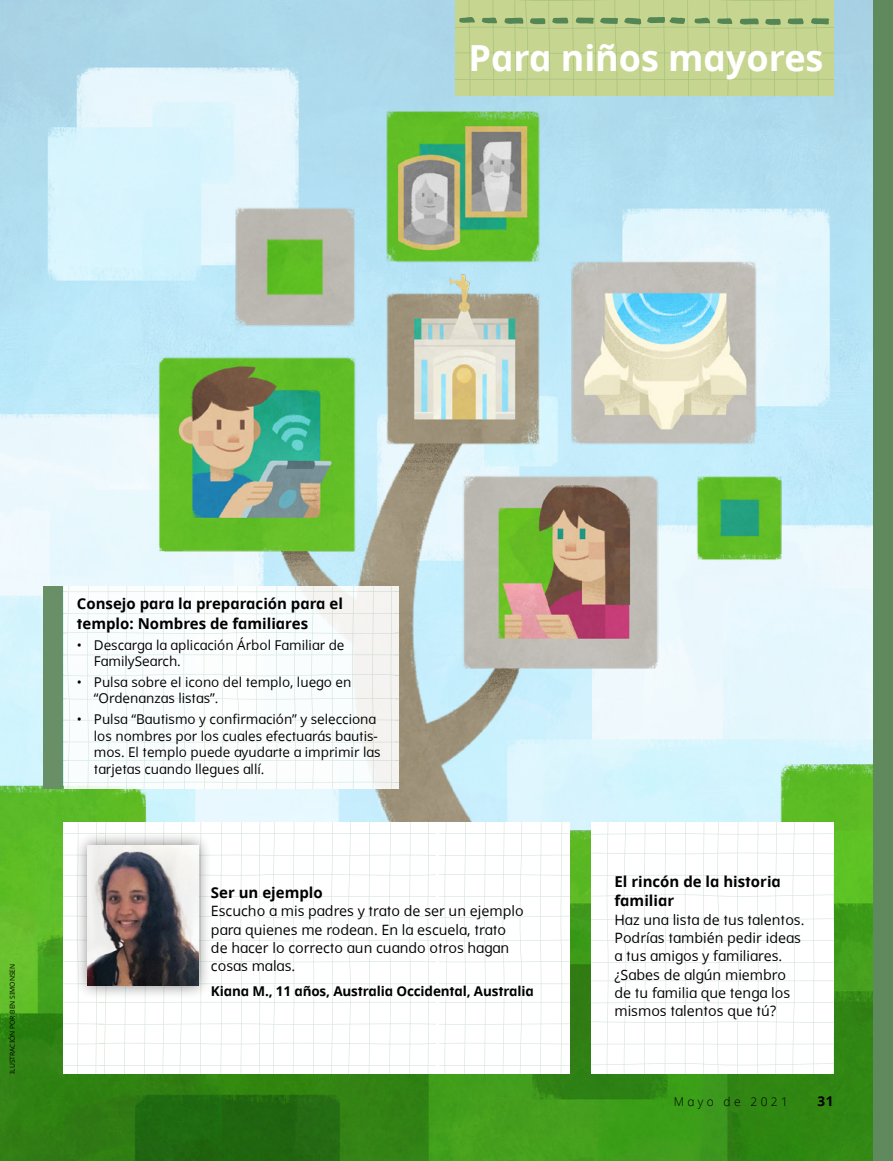
<style>
.page{position:relative;width:893px;height:1161px;background:#fff}
.page>*{position:absolute;margin:0;border:0;box-sizing:border-box;transform-origin:0 0}
.ARTCL_title_Dots{font:36px "Dots Solid lds Lat Bold";color:#fff}
.TOPIC_title_Dots_11{font:15px/19.5px "Dots Solid lds Lat Bold";color:#000}
.TOPIC-1_para_first_n{font:14.25px/18.3px "Dots Solidlds Lat";color:#000}
.SUBART_para_first{font:14.25px/18.3px "Dots Solidlds Lat";color:#000}
.LISTbullet-1_para_fi{font:13.5px/16.5px "Dots Solidlds Lat";color:#000}
.QUOTE-BIO_para{font:13.5px "Dots Solid lds Lat Bold";letter-spacing:-.01em;color:#000}
.t1{font:300 12px "Dots Solidlds Lat";letter-spacing:.28em;color:#000}
.t2{font:6.75px "Dots Solidlds Lat";color:#000}
</style>
<div class="page">
<img style="left:0;top:0;width:873px;height:96px">
<img style="left:0;top:96px;width:873px;height:1065px">
<svg style="left:455px;top:0;width:378px;height:96px;background:#bfd08b"></svg>
<div style="left:873px;top:0;width:20px;height:1161px;background:#5e8a5d"></div>
<svg style="left:67px;top:586px;width:328px;height:202px"></svg>
<svg style="left:64px;top:586px;width:3px;height:202px"></svg>
<svg style="left:395px;top:586px;width:3px;height:202px"></svg>
<div style="left:43px;top:586px;width:20px;height:202px;background:#688f65"></div>
<svg style="left:104px;top:823px;width:332px;height:251px"></svg>
<svg style="left:64px;top:823px;width:40px;height:251px"></svg>
<svg style="left:439px;top:823px;width:131px;height:251px"></svg>
<svg style="left:591px;top:823px;width:242px;height:251px"></svg>
<div style="left:74px;top:831px;width:138px;height:169px;background:#000;opacity:.5"></div>
<img style="left:88px;top:845px;width:110px;height:141px">
<p class="ARTCL_title_Dots" style="left:469px;top:31px;width:356px">Para niños mayores</p>
<p class="t2" style="left:7px;top:1074px;width:112px;rotate:-90deg">ILUSTRACIÓN POR BEN SIMONSEN</p>
<p class="TOPIC_title_Dots_11" style="left:77px;top:594px;width:268px">Consejo para la preparación para el templo: Nombres de familiares</p>
<p class="LISTbullet-1_para_fi" style="left:94px;top:636px;width:252px;text-indent:-17px">• Descarga la aplicación Árbol Familiar de<br>FamilySearch.</p>
<p class="LISTbullet-1_para_fi" style="left:94px;top:674px;width:259px;text-indent:-17px">• Pulsa sobre el icono del templo, luego en “Ordenanzas listas”.</p>
<p class="LISTbullet-1_para_fi" style="left:94px;top:711px;width:288px;text-indent:-17px">• Pulsa “Bautismo y confirmación” y selecciona los nombres por los cuales efectuarás bautis&shy;mos. El templo puede ayudarte a imprimir las tarjetas cuando llegues allí.</p>
<p class="TOPIC_title_Dots_11" style="left:211px;top:883px;width:113px">Ser un ejemplo</p>
<p class="SUBART_para_first" style="left:211px;top:902px;width:314px">Escucho a mis padres y trato de ser un ejemplo para quienes me rodean. En la escuela, trato de hacer lo correcto aun cuando otros hagan cosas malas.</p>
<p class="QUOTE-BIO_para" style="left:211px;top:981px;width:324px">Kiana M., 11 años, Australia Occidental, Australia</p>
<p class="TOPIC_title_Dots_11" style="left:614px;top:872px;width:168px">El rincón de la historia familiar</p>
<p class="TOPIC-1_para_first_n" style="left:614px;top:910px;width:192px">Haz una lista de tus talentos.<br>Podrías también pedir ideas a tus amigos y familiares. ¿Sabes de algún miembro de tu familia que tenga los mismos talentos que tú?</p>
<p class="t1" style="left:674px;top:1092px;width:116px">Mayo de 2021</p>
<p class="QUOTE-BIO_para" style="left:817px;top:1090px;width:18px">31</p>
</div>
